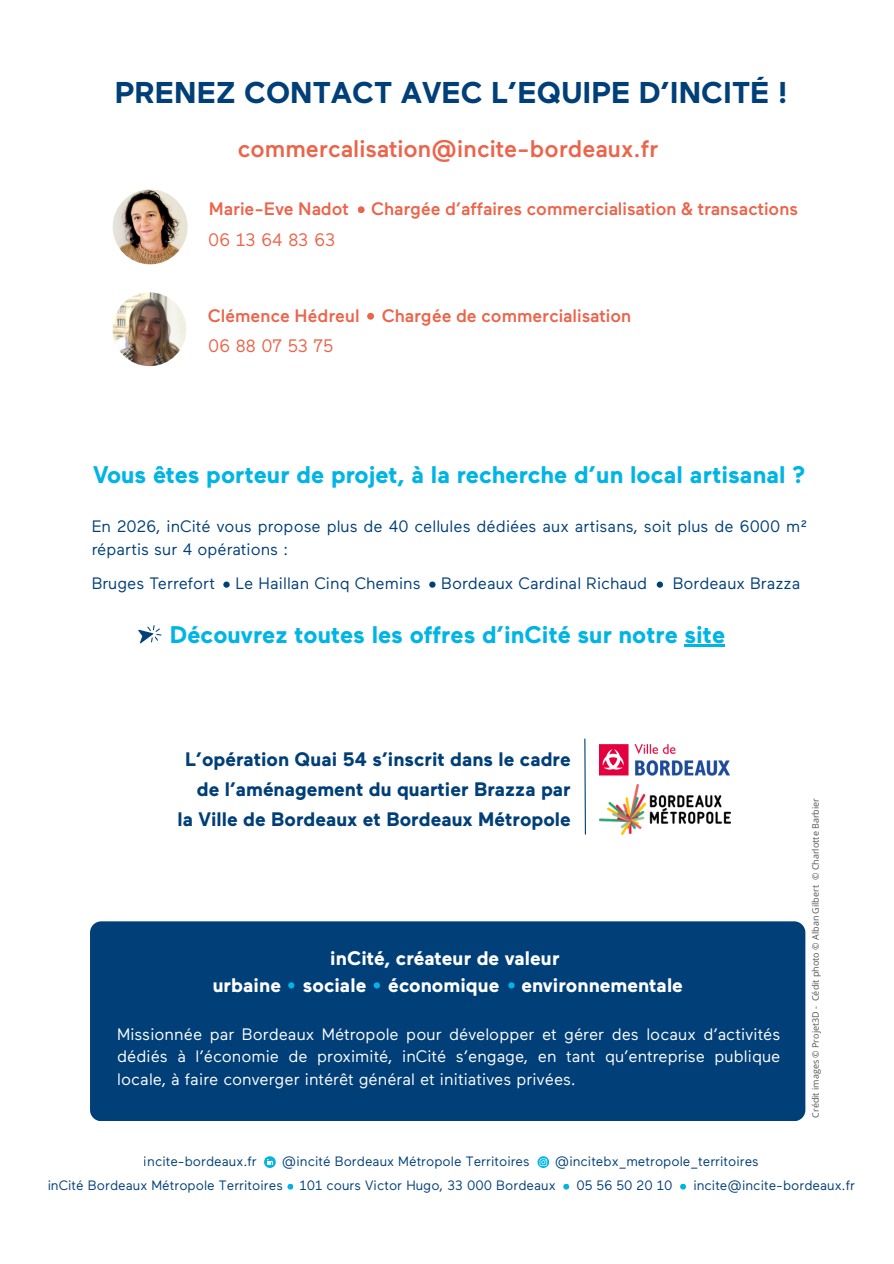
<style>
.page{position:relative;width:894px;height:1264px;background:#fff}
.page>*{position:absolute;margin:0;border:0;box-sizing:border-box;transform-origin:0 0}
.t1{font:700 30px "Maax";color:#003f78}
.t2{font:700 24px "Maax";color:#00b5e5}
.t3{font:500 24px "Maax";color:#ec644a}
.t4{font:700 19.5px/30.5px "Maax";color:#003f78;text-align:right}
.t5{font:700 19.5px/27.2px "Maax";color:#fff;text-align:center}
.t6{font:500 18px "Maax";color:#ec644a}
.t7{font:18px "Maax";color:#ec644a}
.t8{font:16.5px/22.5px "Maax";color:#fff;text-align:justify}
.t9{font:16.5px/22.5px "Maax";color:#003f78}
.t10{font:13.5px "Maax";color:#003f78}
.t11{font:9px "Open Sans";color:#545454}
</style>
<div class="page">
<div style="left:367px;top:313px;width:7px;height:7px;background:#ec644a"></div>
<div style="left:357px;top:206px;width:7px;height:7px;background:#ec644a"></div>
<img style="left:113px;top:189px;width:74px;height:75px">
<img style="left:113px;top:292px;width:73px;height:74px">
<svg style="left:223px;top:581px;width:6px;height:6px"></svg>
<svg style="left:429px;top:581px;width:6px;height:6px"></svg>
<svg style="left:656px;top:581px;width:6px;height:6px"></svg>
<svg style="left:138px;top:625px;width:24px;height:18px"></svg>
<hr style="left:684px;top:645px;width:41px;height:2px;background:#00b5e5">
<img style="left:599px;top:744px;width:131px;height:32px">
<img style="left:599px;top:784px;width:131px;height:51px">
<svg style="left:584px;top:738px;width:2px;height:97px"></svg>
<div style="left:90px;top:921px;width:715px;height:200px;background:#003f78"></div>
<svg style="left:288px;top:982px;width:6px;height:6px"></svg>
<div style="left:373px;top:982px;width:7px;height:6px;background:#00b5e5"></div>
<svg style="left:508px;top:982px;width:6px;height:6px"></svg>
<svg style="left:563px;top:1184px;width:6px;height:5px"></svg>
<svg style="left:680px;top:1184px;width:5px;height:5px"></svg>
<svg style="left:287px;top:1184px;width:6px;height:5px"></svg>
<svg style="left:537px;top:1156px;width:12px;height:11px"></svg>
<svg style="left:539px;top:1158px;width:8px;height:7px"></svg>
<svg style="left:264px;top:1156px;width:12px;height:11px"></svg>
<svg style="left:266px;top:1158px;width:8px;height:7px"></svg>
<h1 class="t1" style="left:115px;top:80px;width:674px">PRENEZ CONTACT AVEC L’EQUIPE D’INCITÉ !</h1>
<h2 class="t3" style="left:237px;top:138px;width:422px">commercalisation@incite-bordeaux.fr</h2>
<p class="t6" style="left:209px;top:201px;width:141px">Marie-Eve Nadot</p>
<p class="t6" style="left:371px;top:201px;width:428px">Chargée d’affaires commercialisation &amp; transactions</p>
<p class="t7" style="left:208px;top:232px;width:129px">06 13 64 83 63</p>
<p class="t6" style="left:208px;top:308px;width:153px">Clémence Hédreul</p>
<p class="t6" style="left:382px;top:308px;width:250px">Chargée de commercialisation</p>
<p class="t7" style="left:208px;top:338px;width:126px">06 88 07 53 75</p>
<h2 class="t2" style="left:93px;top:465px;width:714px">Vous êtes porteur de projet, à la recherche d’un local artisanal ?</h2>
<p class="t9" style="left:91px;top:516px;width:717px">En 2026, inCité vous propose plus de 40 cellules dédiées aux artisans, soit plus de 6000 m² répartis sur 4 opérations :</p>
<p class="t9" style="left:91px;top:573px;width:557px">Bruges Terrefort Le Haillan Cinq Chemins Bordeaux Cardinal Richaud</p>
<p class="t9" style="left:672px;top:573px;width:129px">Bordeaux Brazza</p>
<h2 class="t2" style="left:170px;top:624px;width:556px">Découvrez toutes les offres d’inCité sur notre site</h2>
<p class="t4" style="left:177px;top:745px;width:394px">L’opération Quai 54 s’inscrit dans le cadre de l’aménagement du quartier Brazza par la Ville de Bordeaux et Bordeaux Métropole</p>
<p class="t5" style="left:212px;top:945px;width:472px">inCité, créateur de valeur<br>urbaine sociale économique environnementale</p>
<p class="t8" style="left:117px;top:1024px;width:664px">Missionnée par Bordeaux Métropole pour développer et gérer des locaux d’activités dédiés à l’économie de proximité, inCité s’engage, en tant qu’entreprise publique locale, à faire converger intérêt général et initiatives privées.</p>
<p class="t10" style="left:144px;top:1155px;width:114px">incite-bordeaux.fr</p>
<p class="t10" style="left:282px;top:1155px;width:249px">@incité Bordeaux Métropole Territoires</p>
<p class="t10" style="left:554px;top:1155px;width:205px">@incitebx_metropole_territoires</p>
<p class="t11" style="left:809px;top:1117px;width:321px;rotate:-90deg">Crédit images © Projet3D - Cédit photo © Alban Gilbert © Charlotte Barbier</p>
<p class="t10" style="left:48px;top:1179px;width:509px">inCité Bordeaux Métropole Territoires 101 cours Victor Hugo, 33 000 Bordeaux</p>
<p class="t10" style="left:576px;top:1179px;width:97px">05 56 50 20 10</p>
<p class="t10" style="left:693px;top:1179px;width:163px">incite@incite-bordeaux.fr</p>
</div>
